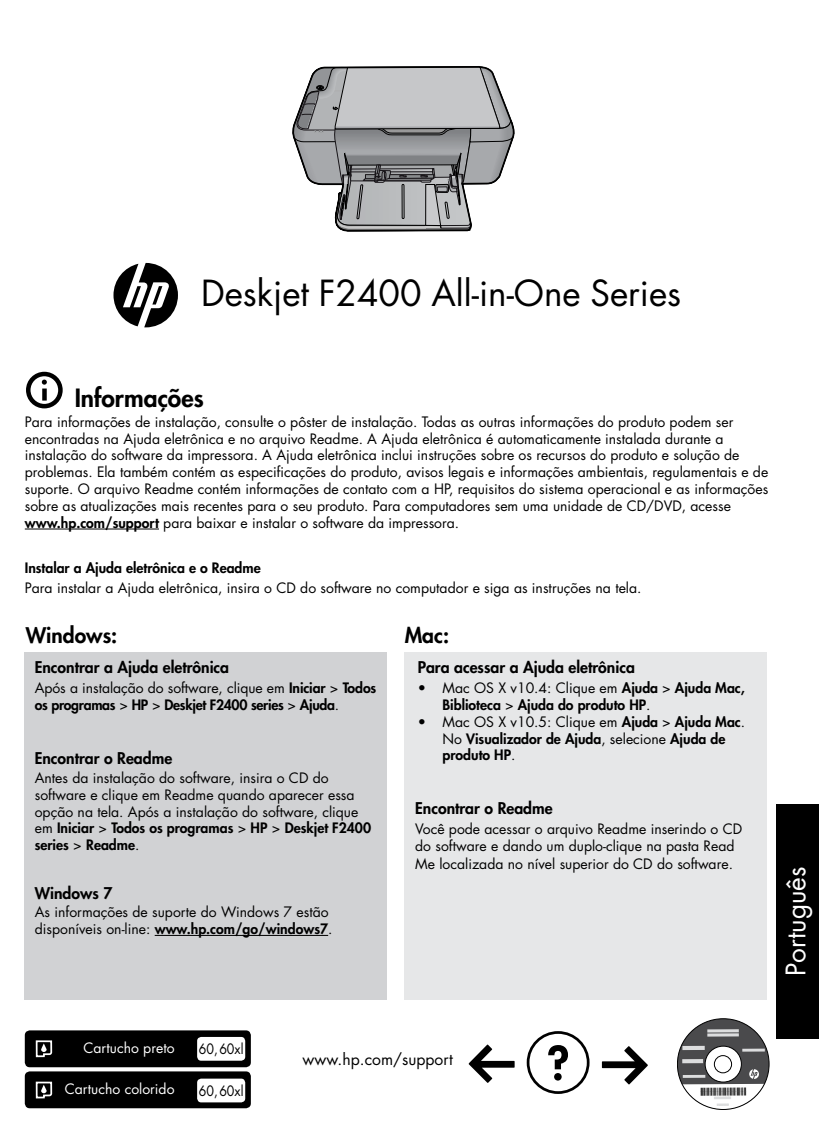
<style>
.page{position:relative;width:819px;height:1134px;background:#fff}
.page>*{position:absolute;margin:0;border:0;box-sizing:border-box;transform-origin:0 0}
.t1{font:35px "Futura";color:#000}
.t2{font:26.25px "Futura";color:#fff}
.t3{font:800 24.5px "Futura";color:#000}
.t4{font:800 21px "Futura";color:#000}
.t5{font:800 15.75px "Futura";color:#000}
.t6{font:15.75px "Futura";color:#000}
.t7{font:14px/16.8px "Futura";color:#000}
.t8{font:800 14px/16.8px "Futura";color:#000}
.t9{font:800 14px/16.8px "Futura";letter-spacing:-.02em;color:#000}
.t10{font:14px "Futura";color:#fff}
.t11{font:14px "Futura";color:#000;scale:.88 1}
.s1{font-weight:800}
.s2{font-weight:400}
</style>
<div class="page">
<div style="left:24px;top:653px;width:362px;height:347px;background:#d1d2d4"></div>
<div style="left:405px;top:653px;width:362px;height:347px;background:#e6e7e8"></div>
<div style="left:25px;top:1071px;width:226px;height:37px;background:#000;border-radius:5px"></div>
<div style="left:25px;top:1030px;width:226px;height:37px;background:#000;border-radius:5px"></div>
<div style="left:196px;top:1036px;width:50px;height:26px;background:#fff;border-radius:5px"></div>
<div style="left:195px;top:1035px;width:52px;height:27px;border:2px solid #000;border-radius:5px"></div>
<div style="left:196px;top:1078px;width:50px;height:25px;background:#fff;border-radius:5px"></div>
<div style="left:195px;top:1077px;width:52px;height:27px;border:2px solid #000;border-radius:5px"></div>
<svg style="left:36px;top:1040px;width:16px;height:17px"></svg>
<svg style="left:36px;top:1082px;width:16px;height:16px"></svg>
<svg style="left:113px;top:263px;width:65px;height:64px"></svg>
<div style="left:527px;top:1031px;width:63px;height:63px;border:3px solid #000;border-radius:50%"></div>
<svg style="left:548px;top:1045px;width:20px;height:36px"></svg>
<svg style="left:602px;top:1046px;width:46px;height:39px"></svg>
<svg style="left:469px;top:1045px;width:46px;height:38px"></svg>
<svg style="left:677px;top:1019px;width:92px;height:91px"></svg>
<div style="left:714px;top:1056px;width:18px;height:17px;background:#fff;border-radius:50%"></div>
<div style="left:714px;top:1055px;width:18px;height:18px;border:1px solid #000;border-radius:50%"></div>
<svg style="left:292px;top:66px;width:223px;height:165px"></svg>
<svg style="left:26px;top:372px;width:37px;height:36px"></svg>
<hr style="left:25px;top:529px;width:134px;height:1px;background:#000">
<hr style="left:155px;top:935px;width:173px;height:1px;background:#000">
<div style="left:776px;top:804px;width:43px;height:235px;background:#000"></div>
<h1 class="t1" style="left:201px;top:270px;width:482px">Deskjet F2400 All-in-One Series</h1>
<h3 class="t3" style="left:75px;top:383px;width:131px">Informações</h3>
<p class="t7" style="left:25px;top:413px;width:745px">Para informações de instalação, consulte o pôster de instalação. Todas as outras informações do produto podem ser encontradas na Ajuda eletrônica e no arquivo Readme. A Ajuda eletrônica é automaticamente instalada durante a instalação do software da impressora. A Ajuda eletrônica inclui instruções sobre os recursos do produto e solução de problemas. Ela também contém as especificações do produto, avisos legais e informações ambientais, regulamentais e de suporte. O arquivo Readme contém informações de contato com a HP, requisitos do sistema operacional e as informações sobre as atualizações mais recentes para o seu produto. Para computadores sem uma unidade de CD/DVD, acesse <span class="s1">www.hp.com/support</span> para baixar e instalar o software da impressora.</p>
<p class="t8" style="left:25px;top:560px;width:237px">Instalar a Ajuda eletrônica e o Readme</p>
<p class="t7" style="left:25px;top:579px;width:618px">Para instalar a Ajuda eletrônica, insira o CD do software no computador e siga as instruções na tela.</p>
<h3 class="t4" style="left:26px;top:622px;width:93px">Windows:</h3>
<h3 class="t4" style="left:405px;top:622px;width:46px">Mac:</h3>
<p class="t5" style="left:35px;top:658px;width:196px">Encontrar a Ajuda eletrônica</p>
<p class="t9" style="left:35px;top:680px;width:343px"><span class="s2">Após a instalação do software, clique em</span> Iniciar <span class="s2">&gt;</span> Todos os programas <span class="s2">&gt;</span> HP <span class="s2">&gt;</span> Deskjet F2400 series <span class="s2">&gt;</span> Ajuda<span class="s2">.</span></p>
<p class="t5" style="left:35px;top:748px;width:139px">Encontrar o Readme</p>
<p class="t7" style="left:35px;top:770px;width:338px">Antes da instalação do software, insira o CD do software e clique em Readme quando aparecer essa opção na tela. Após a instalação do software, clique em <span class="s1">Iniciar</span> &gt; <span class="s1">Todos os programas</span> &gt; <span class="s1">HP</span> &gt; <span class="s1">Deskjet F2400 series</span> &gt; <span class="s1">Readme</span>.</p>
<p class="t5" style="left:35px;top:884px;width:79px">Windows 7</p>
<p class="t7" style="left:35px;top:904px;width:299px">As informações de suporte do Windows 7 estão disponíveis on-line: <span class="s1">www.hp.com/go/windows7</span>.</p>
<p class="t5" style="left:418px;top:658px;width:219px">Para acessar a Ajuda eletrônica</p>
<p class="t8" style="left:443px;top:680px;width:304px"><span class="s2">Mac OS X v10.4: Clique em</span> Ajuda <span class="s2">&gt;</span> Ajuda Mac, Biblioteca <span class="s2">&gt;</span> Ajuda do produto HP<span class="s2">.<br>Mac OS X v10.5: Clique em</span> Ajuda <span class="s2">&gt;</span> Ajuda Mac<span class="s2">.<br>No</span> Visualizador de Ajuda<span class="s2">, selecione</span> Ajuda de produto HP<span class="s2">.</span></p>
<p class="t7" style="left:418px;top:680px;width:10px">•</p>
<p class="t7" style="left:418px;top:713px;width:10px">•</p>
<p class="t5" style="left:415px;top:799px;width:139px">Encontrar o Readme</p>
<p class="t7" style="left:415px;top:820px;width:329px">Você pode acessar o arquivo Readme inserindo o CD do software e dando um duplo-clique na pasta Read</p>
<p class="t7" style="left:415px;top:856px;width:319px">Me localizada no nível superior do CD do software.</p>
<h2 class="t2" style="left:779px;top:976px;width:111px;rotate:-90deg">Português</h2>
<p class="t10" style="left:83px;top:1039px;width:93px">Cartucho preto</p>
<p class="t10" style="left:65px;top:1080px;width:111px">Cartucho colorido</p>
<p class="t11" style="left:199px;top:1040px;width:52px">60, 60xl</p>
<p class="t11" style="left:199px;top:1082px;width:52px">60, 60xl</p>
<p class="t6" style="left:303px;top:1049px;width:152px">www.hp.com/support</p>
</div>
